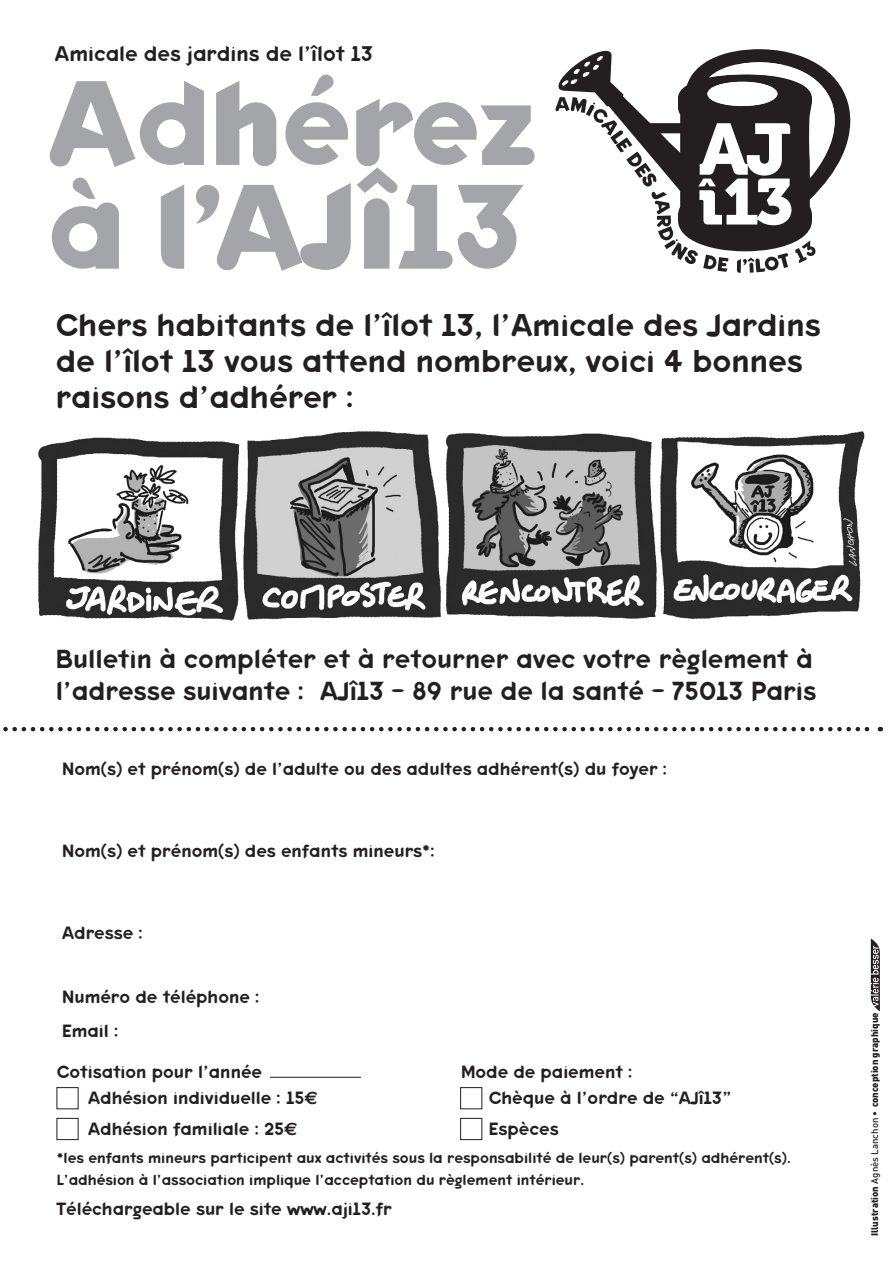
<style>
.page{position:relative;width:893px;height:1263px;background:#fff}
.page>*{position:absolute;margin:0;border:0;box-sizing:border-box;transform-origin:0 0}
.t1{font:700 121.5px/103.6px "Keedy Sans";color:#a4a5a9}
.t2{font:31.95px/36.2px "Keedy Sans Reg";color:#231f20}
.t3{font:26.4px/31.7px "Keedy Sans Reg";color:#231f20}
.t4{font:21.45px "Keedy Sans Reg";color:#231f20}
.t5{font:18px/33.9px "Keedy Sans Reg";color:#231f20}
.t6{font:15px/22px "Keedy Sans Reg";color:#231f20}
.t7{font:900 9.6px "DIN";color:#231f20}
.s1{font-family:"Euro Sans";font-weight:700}
.s2{font-weight:500}
</style>
<div class="page">
<img style="left:38px;top:431px;width:403px;height:190px">
<img style="left:446px;top:431px;width:419px;height:188px">
<svg style="left:838px;top:82px;width:13px;height:82px"></svg>
<svg style="left:555px;top:49px;width:283px;height:224px"></svg>
<div style="left:460px;top:1087px;width:22px;height:22px;border:1px solid #231f20"></div>
<div style="left:57px;top:1118px;width:21px;height:22px;border:1px solid #231f20"></div>
<div style="left:460px;top:1118px;width:22px;height:22px;border:1px solid #231f20"></div>
<svg style="left:3px;top:727px;width:878px;height:4px"></svg>
<svg style="left:870px;top:938px;width:10px;height:73px"></svg>
<hr style="left:270px;top:1077px;width:91px;height:1px;background:#231f20">
<p class="t4" style="left:55px;top:41px;width:319px">Amicale des jardins de l’îlot 13</p>
<h1 class="t1" style="left:49px;top:73px;width:489px">Adhérez à l’AJÎ13</h1>
<h2 class="t2" style="left:56px;top:307px;width:766px">Chers habitants de l’îlot 13, l’Amicale des Jardins de l’îlot 13 vous attend nombreux, voici 4 bonnes raisons d’adhérer :</h2>
<h3 class="t3" style="left:56px;top:644px;width:762px">Bulletin à compléter et à retourner avec votre règlement à l’adresse suivante : AJî13 - 89 rue de la santé - 75013 Paris</h3>
<p class="t5" style="left:62px;top:752px;width:607px">Nom(s) et prénom(s) de l’adulte ou des adultes adhérent(s) du foyer :</p>
<p class="t5" style="left:62px;top:834px;width:374px">Nom(s) et prénom(s) des enfants mineurs*:</p>
<p class="t5" style="left:62px;top:916px;width:82px">Adresse :</p>
<p class="t5" style="left:62px;top:980px;width:199px">Numéro de téléphone :<br>Email :</p>
<p class="t5" style="left:57px;top:1055px;width:207px">Cotisation pour l’année</p>
<p class="t5" style="left:461px;top:1055px;width:173px">Mode de paiement :</p>
<p class="t5" style="left:88px;top:1081px;width:231px">Adhésion individuelle : 15<span class="s1">€</span></p>
<p class="t5" style="left:489px;top:1081px;width:243px">Chèque à l’ordre de “AJî13”</p>
<p class="t5" style="left:88px;top:1112px;width:211px">Adhésion familiale : 25<span class="s1">€</span></p>
<p class="t5" style="left:489px;top:1112px;width:71px">Espèces</p>
<p class="t6" style="left:57px;top:1147px;width:735px">*les enfants mineurs participent aux activités sous la responsabilité de leur(s) parent(s) adhérent(s).<br>L’adhésion à l’association implique l’acceptation du règlement intérieur.</p>
<p class="t5" style="left:57px;top:1191px;width:336px">Téléchargeable sur le site www.aji13.fr</p>
<p class="t7" style="left:868px;top:1236px;width:225px;rotate:-90deg">Illustration <span class="s2">Agnès Lanchon •</span> conception graphique</p>
</div>
